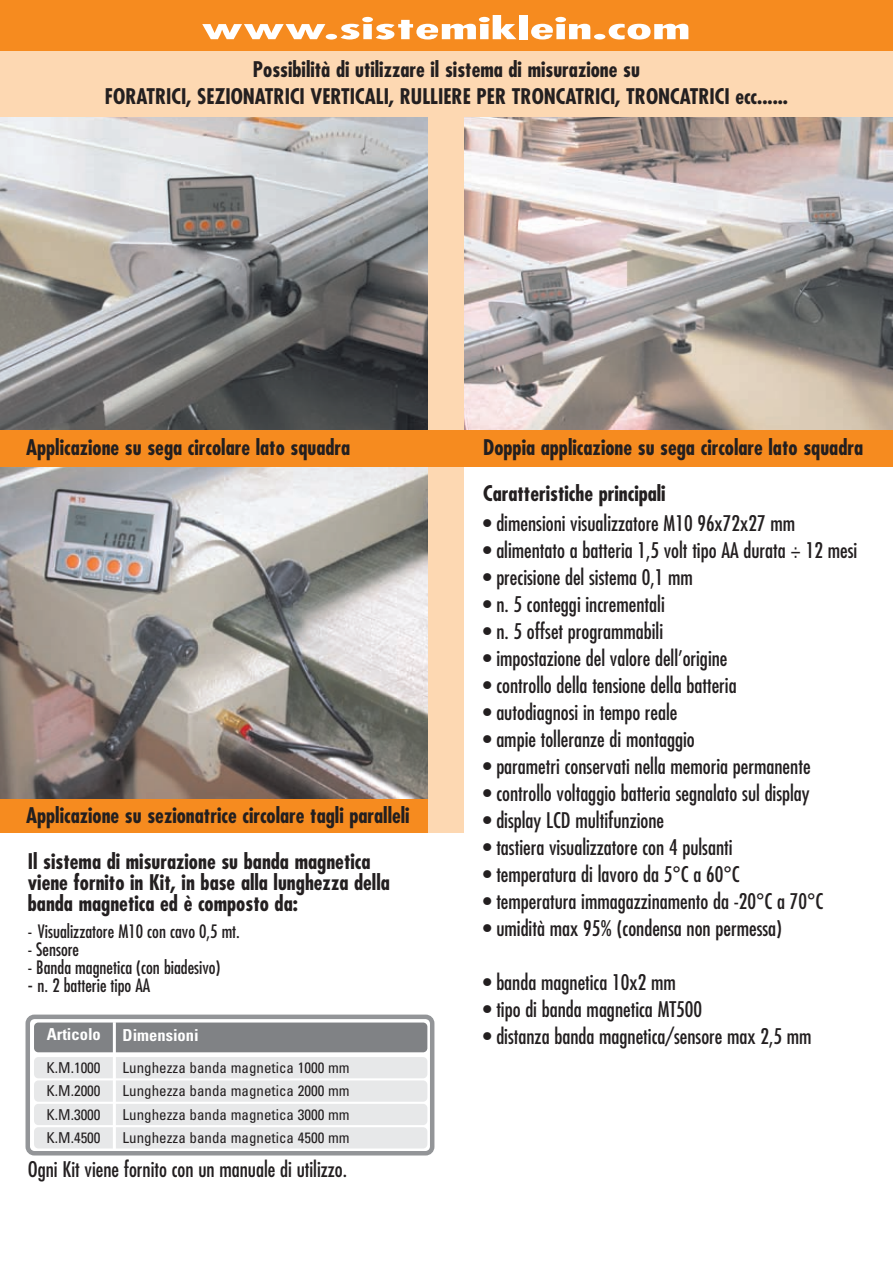
<style>
.page{position:relative;width:893px;height:1263px;background:#fff}
.page>*{position:absolute;margin:0;border:0;box-sizing:border-box;transform-origin:0 0}
.t1{font:700 condensed 30px "Futura";color:#fff;scale:2 1}
.t2{font:condensed 21px "Futura";color:#231f20}
.t3{font:700 condensed 21px/21px "Futura";color:#231f20}
.t4{font:condensed 18px "Futura";color:#231f20}
.t5{font:700 condensed 16.5px "Univers";color:#fff}
.t6{font:condensed 15px/23.4px "Univers";color:#231f20;text-align:justify}
.s1{font-size:21px}
</style>
<div class="page">
<div style="left:0;top:796px;width:462px;height:36px;background:#f68b1f"></div>
<img style="left:464px;top:116px;width:429px;height:314px">
<img style="left:0;top:116px;width:428px;height:314px">
<div style="left:428px;top:101px;width:36px;height:347px;background:#fdd8b2"></div>
<img style="left:0;top:467px;width:428px;height:331px">
<div style="left:428px;top:441px;width:36px;height:391px;background:#fdd8b2"></div>
<div style="left:0;top:430px;width:893px;height:37px;background:#f68b1f"></div>
<div style="left:0;top:39px;width:893px;height:77px;background:#fdd8b2"></div>
<div style="left:0;top:0;width:893px;height:51px;background:#f68b1f"></div>
<svg style="left:26px;top:1014px;width:408px;height:141px"></svg>
<div style="left:34px;top:1022px;width:393px;height:30px;background:#808285;border-radius:4px"></div>
<div style="left:34px;top:1057px;width:393px;height:21px;background:#e7e8e9;border-radius:4px"></div>
<div style="left:34px;top:1080px;width:393px;height:22px;background:#e7e8e9;border-radius:4px"></div>
<div style="left:34px;top:1104px;width:393px;height:21px;background:#e7e8e9;border-radius:4px"></div>
<div style="left:34px;top:1127px;width:393px;height:21px;background:#e7e8e9;border-radius:4px"></div>
<hr style="left:113px;top:1022px;width:3px;height:128px;background:#fff">
<h1 class="t1" style="left:201px;top:15px;width:246px">www.sistemiklein.com</h1>
<p class="t3" style="left:105px;top:58px;width:685px;line-height:27px;text-align:center">Possibilità di utilizzare il sistema di misurazione su<br>FORATRICI, SEZIONATRICI VERTICALI, RULLIERE PER TRONCATRICI, TRONCATRICI ecc......</p>
<p class="t3" style="left:26px;top:438px;width:326px">Applicazione su sega circolare lato squadra</p>
<p class="t3" style="left:483px;top:438px;width:381px">Doppia applicazione su sega circolare lato squadra</p>
<p class="t3" style="left:26px;top:806px;width:385px">Applicazione su sezionatrice circolare tagli paralleli</p>
<p class="t3" style="left:28px;top:852px;width:364px">Il sistema di misurazione su banda magnetica viene fornito in Kit, in base alla lunghezza della banda magnetica ed è composto da:</p>
<p class="t4" style="left:28px;top:923px;width:214px">- Visualizzatore M10 con cavo 0,5 mt.</p>
<p class="t4" style="left:28px;top:941px;width:53px">- Sensore</p>
<p class="t4" style="left:28px;top:959px;width:194px">- Banda magnetica (con biadesivo)</p>
<p class="t4" style="left:28px;top:977px;width:124px"><span class="s1">-</span> n. 2 batterie tipo AA</p>
<p class="t5" style="left:47px;top:1028px;width:56px">Articolo</p>
<p class="t5" style="left:123px;top:1029px;width:78px">Dimensioni</p>
<p class="t6" style="left:123px;top:1057px;width:229px">Lunghezza banda magnetica 1000 mm Lunghezza banda magnetica 2000 mm Lunghezza banda magnetica 3000 mm Lunghezza banda magnetica 4500 mm</p>
<p class="t6" style="left:47px;top:1057px;width:56px">K.M.1000<br>K.M.2000<br>K.M.3000<br>K.M.4500</p>
<p class="t2" style="left:28px;top:1159px;width:321px">Ogni Kit viene fornito con un manuale di utilizzo.</p>
<p class="t3" style="left:483px;top:484px;width:184px">Caratteristiche principali</p>
<p class="t2" style="left:483px;top:513px;width:314px">• dimensioni visualizzatore M10 96x72x27 mm</p>
<p class="t2" style="left:483px;top:540px;width:376px">• alimentato a batteria 1,5 volt tipo AA durata ÷ 12 mesi</p>
<p class="t2" style="left:483px;top:567px;width:211px">• precisione del sistema 0,1 mm</p>
<p class="t2" style="left:483px;top:594px;width:183px">• n. 5 conteggi incrementali</p>
<p class="t2" style="left:483px;top:621px;width:181px">• n. 5 offset programmabili</p>
<p class="t2" style="left:483px;top:648px;width:246px">• impostazione del valore dell’origine</p>
<p class="t2" style="left:483px;top:675px;width:255px">• controllo della tensione della batteria</p>
<p class="t2" style="left:483px;top:702px;width:196px">• autodiagnosi in tempo reale</p>
<p class="t2" style="left:483px;top:729px;width:213px">• ampie tolleranze di montaggio</p>
<p class="t2" style="left:483px;top:756px;width:329px">• parametri conservati nella memoria permanente</p>
<p class="t2" style="left:483px;top:783px;width:328px">• controllo voltaggio batteria segnalato sul display</p>
<p class="t2" style="left:483px;top:810px;width:182px">• display LCD multifunzione</p>
<p class="t2" style="left:483px;top:837px;width:251px">• tastiera visualizzatore con 4 pulsanti</p>
<p class="t2" style="left:483px;top:864px;width:258px">• temperatura di lavoro da 5°C a 60°C</p>
<p class="t2" style="left:483px;top:891px;width:341px">• temperatura immagazzinamento da -20°C a 70°C</p>
<p class="t2" style="left:483px;top:918px;width:300px">• umidità max 95% (condensa non permessa)</p>
<p class="t2" style="left:483px;top:972px;width:194px">• banda magnetica 10x2 mm</p>
<p class="t2" style="left:483px;top:999px;width:220px">• tipo di banda magnetica MT500</p>
<p class="t2" style="left:483px;top:1026px;width:330px">• distanza banda magnetica/sensore max 2,5 mm</p>
</div>
